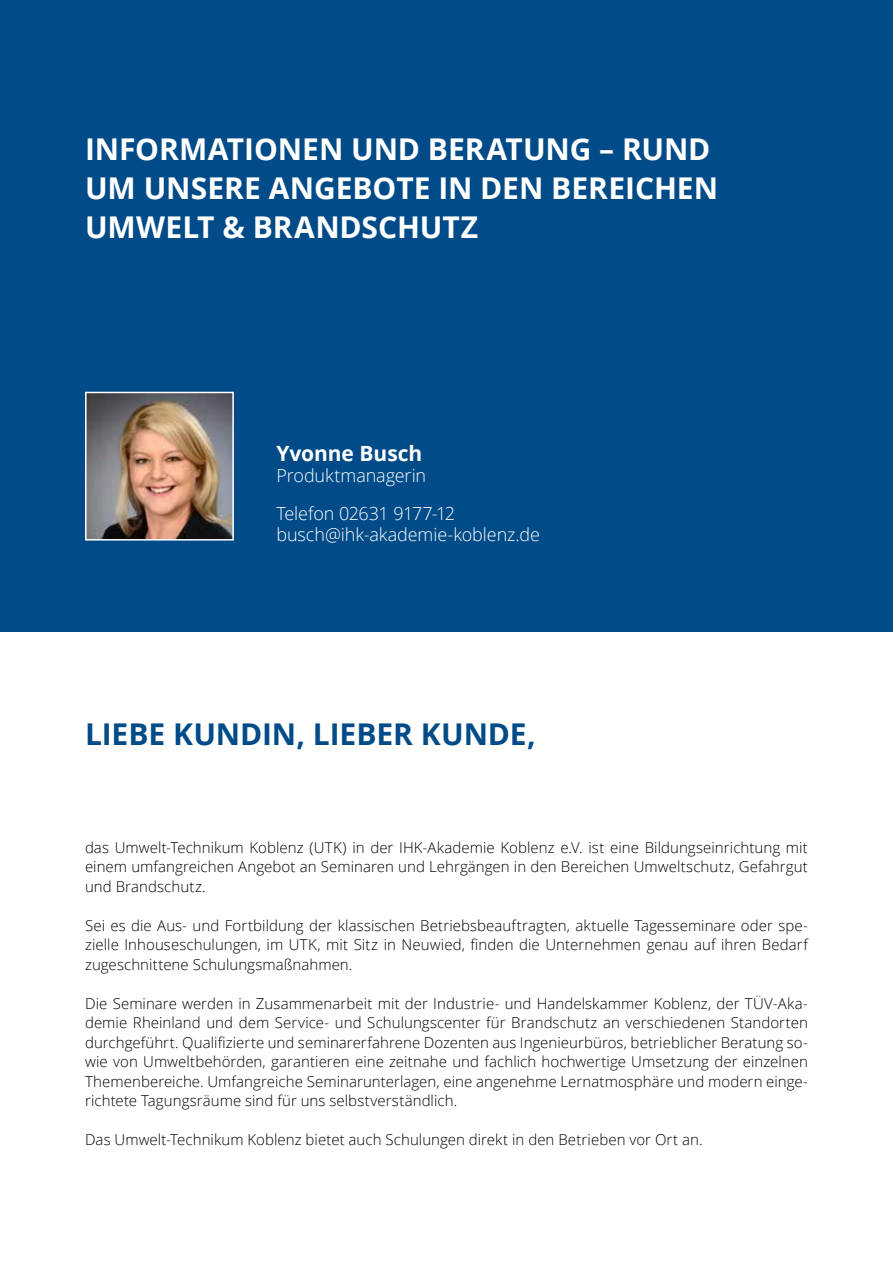
<style>
.page{position:relative;width:893px;height:1263px;background:#fff}
.page>*{position:absolute;margin:0;border:0;box-sizing:border-box;transform-origin:0 0}
.t1{font:700 30px/39px "Open Sans";letter-spacing:-.005em;color:#fff}
.t2{font:700 30px "Open Sans";letter-spacing:-.005em;color:#004b88}
.t3{font:700 21px "Open Sans";letter-spacing:-.005em;color:#fff}
.t4{font:300 18px/38px "Open Sans";letter-spacing:-.005em;color:#fff}
.t5{font:300 15px/19.5px "Open Sans";letter-spacing:.005em;color:#000;text-align:justify}
</style>
<div class="page">
<div style="left:0;top:0;width:893px;height:631px;background:#004b88"></div>
<img style="left:88px;top:395px;width:143px;height:142px">
<div style="left:85px;top:392px;width:149px;height:148px;border:2px solid #fff"></div>
<hr style="left:892px;top:0;width:1px;height:1263px;background:#cabfb6">
<h1 class="t1" style="left:85px;top:129px;width:634px">INFORMATIONEN UND BERATUNG – RUND<br>UM UNSERE ANGEBOTE IN DEN BEREICHEN<br>UMWELT &amp; BRANDSCHUTZ</h1>
<h2 class="t3" style="left:276px;top:438px;width:147px">Yvonne Busch</h2>
<p class="t4" style="left:276px;top:455px;width:180px">Produktmanagerin<br>Telefon 02631 9177-12</p>
<p class="t4" style="left:276px;top:515px;width:265px">busch@ihk-akademie-koblenz.de</p>
<h1 class="t2" style="left:85px;top:713px;width:452px">LIEBE KUNDIN, LIEBER KUNDE,</h1>
<p class="t5" style="left:85px;top:837px;width:724px">das Umwelt-Technikum Koblenz (UTK) in der IHK-Akademie Koblenz e.V. ist eine Bildungseinrichtung mit einem umfangreichen Angebot an Seminaren und Lehrgängen in den Bereichen Umweltschutz, Gefahrgut und Brandschutz.</p>
<p class="t5" style="left:85px;top:915px;width:724px">Sei es die Aus- und Fortbildung der klassischen Betriebsbeauftragten, aktuelle Tagesseminare oder spe&shy;zielle Inhouseschulungen, im UTK, mit Sitz in Neuwied, finden die Unternehmen genau auf ihren Bedarf zugeschnittene Schulungsmaßnahmen.</p>
<p class="t5" style="left:85px;top:993px;width:724px">Die Seminare werden in Zusammenarbeit mit der Industrie- und Handelskammer Koblenz, der TÜV-Aka&shy;demie Rheinland und dem Service- und Schulungscenter für Brandschutz an verschiedenen Standorten durchgeführt. Qualifizierte und seminarerfahrene Dozenten aus Ingenieurbüros, betrieblicher Beratung so&shy;wie von Umweltbehörden, garantieren eine zeitnahe und fachlich hochwertige Umsetzung der einzelnen Themenbereiche. Umfangreiche Seminarunterlagen, eine angenehme Lernatmosphäre und modern einge&shy;richtete Tagungsräume sind für uns selbstverständlich.</p>
<p class="t5" style="left:85px;top:1129px;width:619px">Das Umwelt-Technikum Koblenz bietet auch Schulungen direkt in den Betrieben vor Ort an.</p>
</div>
